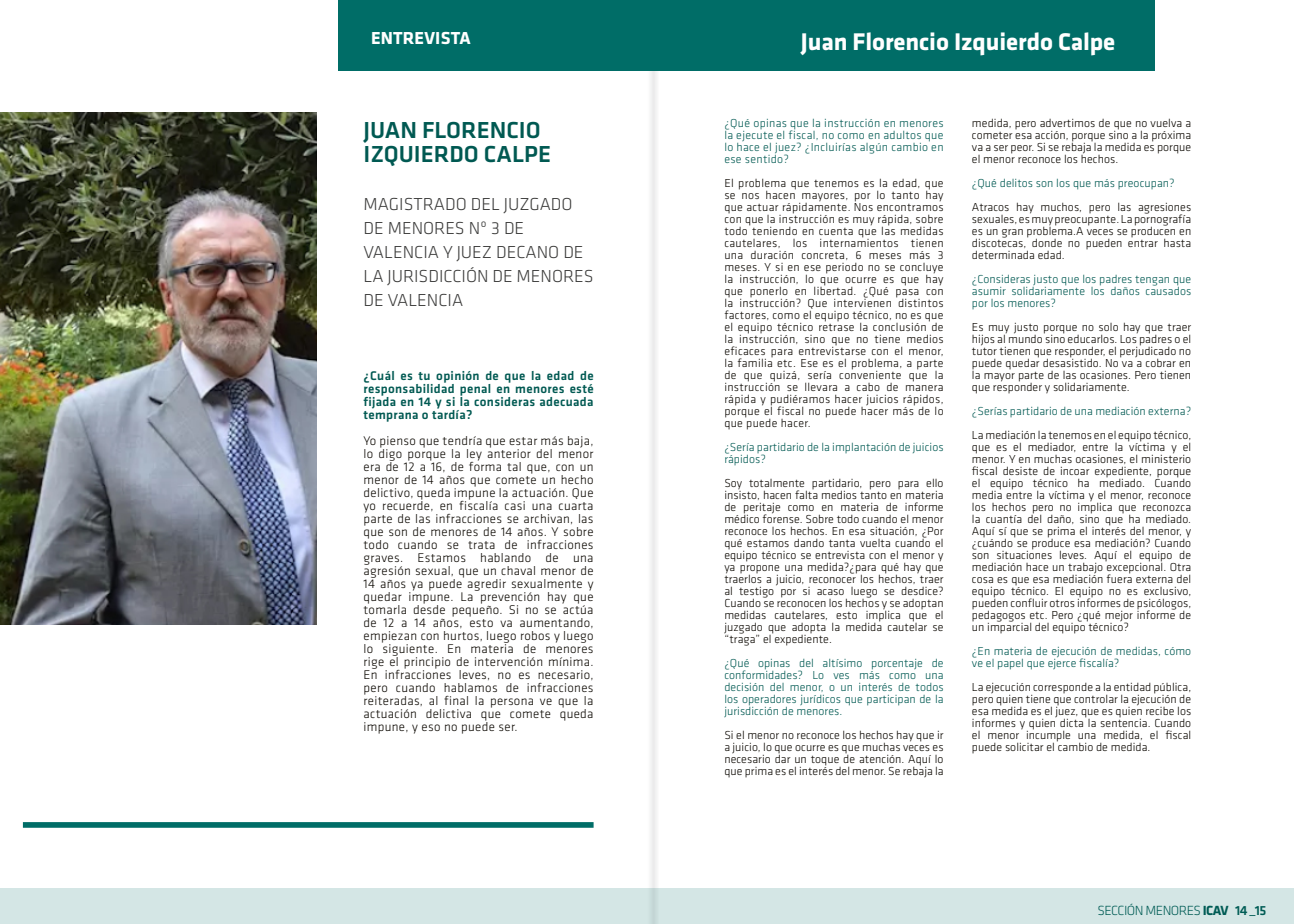
<style>
.page{position:relative;width:1294px;height:924px;background:#fff}
.page>*{position:absolute;margin:0;border:0;box-sizing:border-box;transform-origin:0 0}
.t1{font:700 25px "Klavika";letter-spacing:-.005em;color:#fff}
.t2{font:500 24px/24px "Klavika";color:#005952}
.t3{font:300 18px/24px "Klavika";color:#3c3c3b}
.t4{font:700 18px "Klavika";letter-spacing:.01em;color:#fff}
.t5{font:300 13.8px "Klavika";letter-spacing:-.04em;color:#005952}
.t6{font:300 13px/13px "Klavika";letter-spacing:.025em;color:#0b0700;text-align:justify}
.t7{font:500 13px/13px "Klavika";letter-spacing:.025em;color:#005952;text-align:justify}
.t8{font:300 12px/12px "Klavika";letter-spacing:.005em;color:#0b0700;text-align:justify}
.t9{font:300 12px/12px "Klavika";letter-spacing:.005em;color:#005952;text-align:justify}
.s1{font-weight:700}
.s2{font-weight:500}
</style>
<div class="page">
<div style="left:647px;top:26px;width:12px;height:898px;background:#f3f4f4"></div>
<div style="left:338px;top:0;width:817px;height:71px;background:#006d67"></div>
<img style="left:0;top:112px;width:316px;height:513px">
<div style="left:0;top:888px;width:1294px;height:36px;background:#d4e6e5"></div>
<div style="left:23px;top:822px;width:571px;height:6px;background:#006d67"></div>
<h3 class="t4" style="left:371px;top:29px;width:101px">ENTREVISTA</h3>
<h2 class="t2" style="left:364px;top:118px;width:189px">JUAN FLORENCIO<br>IZQUIERDO CALPE</h2>
<h3 class="t3" style="left:364px;top:192px;width:232px">MAGISTRADO DEL JUZGADO<br>DE MENORES Nº 3 DE<br>VALENCIA Y JUEZ DECANO DE<br>LA JURISDICCIÓN DE MENORES<br>DE VALENCIA</h3>
<p class="t7" style="left:364px;top:369px;width:232px">¿Cuál es tu opinión de que la edad de responsabilidad penal en menores esté fijada en 14 y si la consideras adecuada temprana o tardía?</p>
<p class="t6" style="left:364px;top:434px;width:232px">Yo pienso que tendría que estar más baja, lo digo porque la ley anterior del menor era de 12 a 16, de forma tal que, con un menor de 14 años que comete un hecho delictivo, queda impune la actuación. Que yo recuerde, en fiscalía casi una cuarta parte de las infracciones se archivan, las que son de menores de 14 años. Y sobre todo cuando se trata de infracciones graves. Estamos hablando de una agresión sexual, que un chaval menor de 14 años ya puede agredir sexualmente y quedar impune. La prevención hay que tomarla desde pequeño. Si no se actúa de 12 a 14 años, esto va aumentando, empiezan con hurtos, luego robos y luego lo siguiente. En materia de menores rige el principio de intervención mínima.<br>En infracciones leves, no es necesario, pero cuando hablamos de infracciones reiteradas, al final la persona ve que la actuación delictiva que comete queda impune, y eso no puede ser.</p>
<h1 class="t1" style="left:801px;top:28px;width:316px">Juan Florencio Izquierdo Calpe</h1>
<p class="t9" style="left:724px;top:118px;width:221px">¿Qué opinas que la instrucción en menores la ejecute el fiscal, no como en adultos que lo hace el juez? ¿Incluirías algún cambio en ese sentido?</p>
<p class="t8" style="left:724px;top:178px;width:221px">El problema que tenemos es la edad, que se nos hacen mayores, por lo tanto hay que actuar rápidamente. Nos encontramos con que la instrucción es muy rápida, sobre todo teniendo en cuenta que las medidas cautelares, los internamientos tienen una duración concreta, 6 meses más 3 meses. Y si en ese periodo no se concluye la instrucción, lo que ocurre es que hay que ponerlo en libertad. ¿Qué pasa con la instrucción? Que intervienen distintos factores, como el equipo técnico, no es que el equipo técnico retrase la conclusión de la instrucción, sino que no tiene medios eficaces para entrevistarse con el menor, la familia etc. Ese es el problema, a parte de que quizá, sería conveniente que la instrucción se llevara a cabo de manera rápida y pudiéramos hacer juicios rápidos, porque el fiscal no puede hacer más de lo que puede hacer.</p>
<p class="t9" style="left:724px;top:442px;width:221px">¿Sería partidario de la implantación de juicios rápidos?</p>
<p class="t8" style="left:724px;top:478px;width:221px">Soy totalmente partidario, pero para ello insisto, hacen falta medios tanto en materia de peritaje como en materia de informe médico forense. Sobre todo cuando el menor reconoce los hechos. En esa situación, ¿Por qué estamos dando tanta vuelta cuando el equipo técnico se entrevista con el menor y ya propone una medida?¿para qué hay que traerlos a juicio, reconocer los hechos, traer al testigo por si acaso luego se desdice?<br>Cuando se reconocen los hechos y se adoptan medidas cautelares, esto implica que el juzgado que adopta la medida cautelar se “traga” el expediente.</p>
<p class="t9" style="left:724px;top:658px;width:221px">¿Qué opinas del altísimo porcentaje de conformidades? Lo ves más como una decisión del menor, o un interés de todos los operadores jurídicos que participan de la jurisdicción de menores.</p>
<p class="t8" style="left:724px;top:730px;width:221px">Si el menor no reconoce los hechos hay que ir a juicio, lo que ocurre es que muchas veces es necesario dar un toque de atención. Aquí lo que prima es el interés del menor. Se rebaja la</p>
<p class="t8" style="left:972px;top:118px;width:221px">medida, pero advertimos de que no vuelva a cometer esa acción, porque sino a la próxima va a ser peor. Si se rebaja la medida es porque el menor reconoce los hechos.</p>
<p class="t9" style="left:972px;top:178px;width:204px">¿Qué delitos son los que más preocupan?</p>
<p class="t8" style="left:972px;top:202px;width:221px">Atracos hay muchos, pero las agresiones sexuales, es muy preocupante. La pornografía es un gran problema.A veces se producen en discotecas, donde no pueden entrar hasta determinada edad.</p>
<p class="t9" style="left:972px;top:274px;width:221px">¿Consideras justo que los padres tengan que asumir solidariamente los daños causados por los menores?</p>
<p class="t8" style="left:972px;top:322px;width:221px">Es muy justo porque no solo hay que traer hijos al mundo sino educarlos. Los padres o el tutor tienen que responder, el perjudicado no puede quedar desasistido. No va a cobrar en la mayor parte de las ocasiones. Pero tienen que responder y solidariamente.</p>
<p class="t9" style="left:972px;top:406px;width:221px">¿Serías partidario de una mediación externa?</p>
<p class="t8" style="left:972px;top:430px;width:221px">La mediación la tenemos en el equipo técnico, que es el mediador, entre la víctima y el menor. Y en muchas ocasiones, el ministerio fiscal desiste de incoar expediente, porque el equipo técnico ha mediado. Cuando media entre la víctima y el menor, reconoce los hechos pero no implica que reconozca la cuantía del daño, sino que ha mediado.<br>Aquí sí que se prima el interés del menor, y ¿cuándo se produce esa mediación? Cuando son situaciones leves. Aquí el equipo de mediación hace un trabajo excepcional. Otra cosa es que esa mediación fuera externa del equipo técnico. El equipo no es exclusivo, pueden confluir otros informes de psicólogos, pedagogos etc. Pero ¿qué mejor informe de un imparcial del equipo técnico?</p>
<p class="t9" style="left:972px;top:646px;width:221px">¿En materia de ejecución de medidas, cómo ve el papel que ejerce fiscalía?</p>
<p class="t8" style="left:972px;top:682px;width:221px">La ejecución corresponde a la entidad pública, pero quien tiene que controlar la ejecución de esa medida es el juez, que es quien recibe los informes y quien dicta la sentencia. Cuando el menor incumple una medida, el fiscal puede solicitar el cambio de medida.</p>
<p class="t5" style="left:1098px;top:903px;width:170px">SECCIÓN MENORES <span class="s1">ICAV</span> <span class="s2">14 _15</span></p>
</div>
